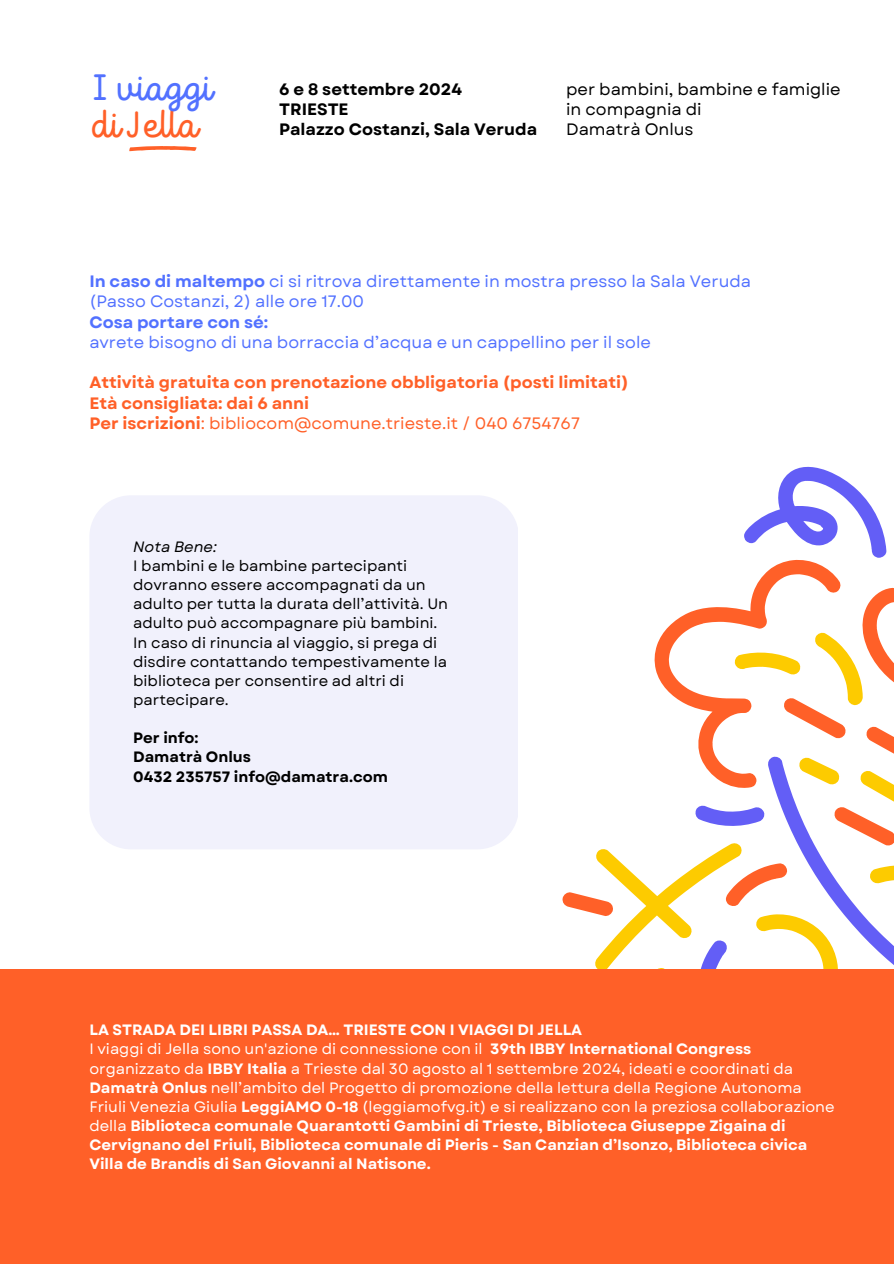
<style>
.page{position:relative;width:894px;height:1264px;background:#fff}
.page>*{position:absolute;margin:0;border:0;box-sizing:border-box;transform-origin:0 0}
.t1{font:36.45px "TT Milks Script";letter-spacing:.01em;color:#ff6028}
.t2{font:36.45px "TT Milks Script";letter-spacing:.01em;color:#5271ff}
.t3{font:16.5px/20.2px "Garet";color:#5271ff}
.t4{font:700 16.5px "Garet";color:#ff6028}
.t5{font:16.5px "Garet";color:#000}
.t6{font:16.5px "Garet";color:#ff6028}
.t7{font:700 16.5px/20.2px "Garet";color:#000}
.t8{font:700 16.5px "Garet";color:#5271ff}
.t9{font:15px/19.2px "Garet";color:#fff}
.t10{font:15px/19.2px "Garet";color:#000}
.t11{font:700 15px "Garet";color:#fff}
.t12{font:700 15px/19.2px "Garet";color:#000}
.t13{font:italic 15px "Garet";color:#000}
.s1{font-weight:700}
</style>
<div class="page">
<svg style="left:570px;top:480px;width:323px;height:489px"></svg>
<div style="left:0;top:969px;width:893px;height:294px;background:#ff6028"></div>
<svg style="left:129px;top:146px;width:67px;height:5px"></svg>
<div style="left:90px;top:496px;width:428px;height:353px;background:#f1f1fc"></div>
<p class="t2" style="left:93px;top:67px;width:118px">I viaggi</p>
<p class="t1" style="left:89px;top:104px;width:108px">di Jella</p>
<p class="t7" style="left:279px;top:79px;width:259px">6 e 8 settembre 2024<br>TRIESTE<br>Palazzo Costanzi, Sala Veruda</p>
<p class="t5" style="left:566px;top:77px;width:276px">per bambini, bambine e famiglie</p>
<p class="t5" style="left:566px;top:97px;width:137px">in compagnia di</p>
<p class="t5" style="left:566px;top:117px;width:129px">Damatrà Onlus</p>
<p class="t3" style="left:89px;top:271px;width:663px"><span class="s1">In caso di maltempo</span> ci si ritrova direttamente in mostra presso la Sala Veruda (Passo Costanzi, 2) alle ore 17.00</p>
<p class="t8" style="left:89px;top:310px;width:180px">Cosa portare con sé:</p>
<p class="t3" style="left:89px;top:332px;width:563px">avrete bisogno di una borraccia d’acqua e un cappellino per il sole</p>
<p class="t4" style="left:89px;top:371px;width:540px">Attività gratuita con prenotazione obbligatoria (posti limitati)</p>
<p class="t4" style="left:89px;top:391px;width:221px">Età consigliata: dai 6 anni</p>
<p class="t6" style="left:89px;top:411px;width:492px"><span class="s1">Per iscrizioni</span>: bibliocom@comune.trieste.it / 040 6754767</p>
<p class="t13" style="left:133px;top:536px;width:85px">Nota Bene:</p>
<h2 class="t10" style="left:133px;top:556px;width:316px">I bambini e le bambine partecipanti dovranno essere accompagnati da un adulto per tutta la durata dell’attività. Un adulto può accompagnare più bambini.</h2>
<p class="t10" style="left:133px;top:632px;width:315px">In caso di rinuncia al viaggio, si prega di disdire contattando tempestivamente la biblioteca per consentire ad altri di partecipare.</p>
<p class="t12" style="left:133px;top:728px;width:256px">Per info:<br>Damatrà Onlus<br>0432 235757 info@damatra.com</p>
<p class="t11" style="left:89px;top:1019px;width:494px">LA STRADA DEI LIBRI PASSA DA… TRIESTE CON I VIAGGI DI JELLA</p>
<h2 class="t9" style="left:89px;top:1039px;width:746px">I viaggi di Jella sono un'azione di connessione con il <span class="s1">39th IBBY International Congress </span>organizzato da <span class="s1">IBBY Italia</span> a Trieste dal 30 agosto al 1 settembre 2024, ideati e coordinati da <span class="s1">Damatrà Onlus</span> nell’ambito del Progetto di promozione della lettura della Regione Autonoma Friuli Venezia Giulia <span class="s1">LeggiAMO 0-18</span> (leggiamofvg.it) e si realizzano con la preziosa collaborazione della <span class="s1">Biblioteca comunale Quarantotti Gambini di Trieste, Biblioteca Giuseppe Zigaina di Cervignano del Friuli, Biblioteca comunale di Pieris - San Canzian d’Isonzo, Biblioteca civica Villa de Brandis di San Giovanni al Natisone.</span></h2>
</div>
